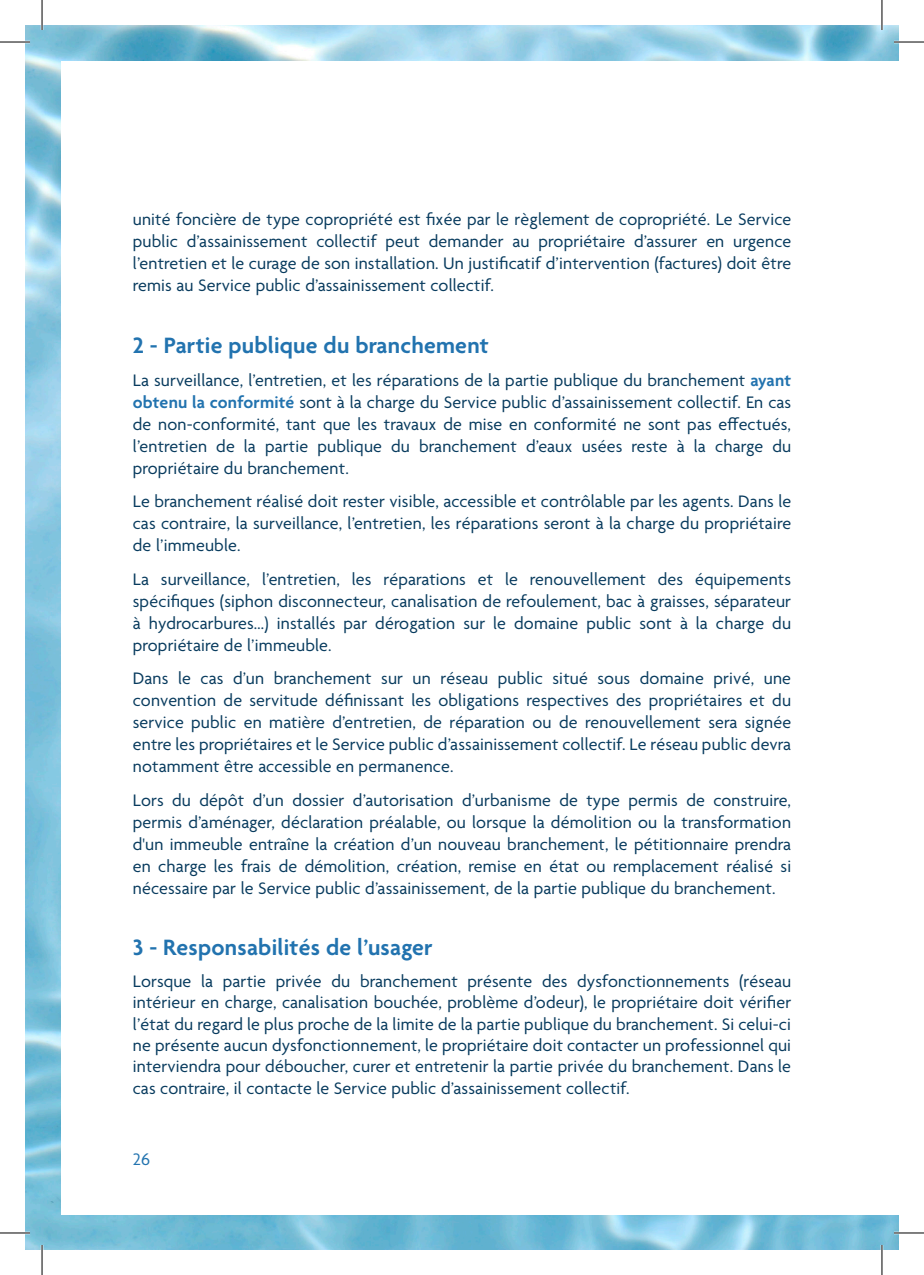
<style>
.page{position:relative;width:924px;height:1275px;background:#fff}
.page>*{position:absolute;margin:0;border:0;box-sizing:border-box;transform-origin:0 0}
.t1{font:600 24px "Agenda";letter-spacing:.01em;color:#2273af}
.t2{font:18px/22px "Agenda";letter-spacing:.01em;color:#083b5e;text-align:justify}
.t3{font:18px "Agenda";color:#2273af}
.s1{font-weight:600;color:#2273af}
</style>
<div class="page">
<img style="left:25px;top:25px;width:873px;height:1225px">
<div style="left:62px;top:61px;width:836px;height:1153px;background:#fff"></div>
<hr style="left:0;top:41px;width:30px;height:2px;background:#fff">
<hr style="left:893px;top:41px;width:30px;height:2px;background:#fff">
<hr style="left:0;top:1231px;width:30px;height:3px;background:#fff">
<hr style="left:893px;top:1231px;width:30px;height:3px;background:#fff">
<hr style="left:41px;top:0;width:2px;height:30px;background:#fff">
<hr style="left:41px;top:1245px;width:2px;height:30px;background:#fff">
<hr style="left:880px;top:0;width:2px;height:30px;background:#fff">
<hr style="left:880px;top:1245px;width:2px;height:30px;background:#fff">
<hr style="left:0;top:42px;width:30px;height:1px;background:#000">
<hr style="left:893px;top:42px;width:30px;height:1px;background:#000">
<hr style="left:0;top:1232px;width:30px;height:1px;background:#000">
<hr style="left:893px;top:1232px;width:30px;height:1px;background:#000">
<hr style="left:42px;top:0;width:1px;height:30px;background:#000">
<hr style="left:42px;top:1245px;width:1px;height:30px;background:#000">
<hr style="left:881px;top:0;width:1px;height:30px;background:#000">
<hr style="left:881px;top:1245px;width:1px;height:30px;background:#000">
<p class="t2" style="left:133px;top:209px;width:659px">unité foncière de type copropriété est fixée par le règlement de copropriété. Le Service public d’assainissement collectif peut demander au propriétaire d’assurer en urgence l’entretien et le curage de son installation. Un justificatif d’intervention (factures) doit être remis au Service public d’assainissement collectif.</p>
<h1 class="t1" style="left:133px;top:332px;width:357px">2 - Partie publique du branchement</h1>
<p class="t2" style="left:133px;top:370px;width:659px">La surveillance, l’entretien, et les réparations de la partie publique du branchement <span class="s1">ayant obtenu la conformité</span> sont à la charge du Service public d’assainissement collectif. En cas de non-conformité, tant que les travaux de mise en conformité ne sont pas effectués, l’entretien de la partie publique du branchement d’eaux usées reste à la charge du propriétaire du branchement.</p>
<p class="t2" style="left:133px;top:492px;width:659px">Le branchement réalisé doit rester visible, accessible et contrôlable par les agents. Dans le cas contraire, la surveillance, l’entretien, les réparations seront à la charge du propriétaire de l’immeuble.</p>
<p class="t2" style="left:133px;top:569px;width:659px">La surveillance, l’entretien, les réparations et le renouvellement des équipements spécifiques (siphon disconnecteur, canalisation de refoulement, bac à graisses, séparateur à hydrocarbures…) installés par dérogation sur le domaine public sont à la charge du propriétaire de l’immeuble.</p>
<p class="t2" style="left:133px;top:668px;width:659px">Dans le cas d’un branchement sur un réseau public situé sous domaine privé, une convention de servitude définissant les obligations respectives des propriétaires et du service public en matière d’entretien, de réparation ou de renouvellement sera signée entre les propriétaires et le Service public d’assainissement collectif. Le réseau public devra notamment être accessible en permanence.</p>
<p class="t2" style="left:133px;top:790px;width:659px">Lors du dépôt d’un dossier d’autorisation d’urbanisme de type permis de construire, permis d’aménager, déclaration préalable, ou lorsque la démolition ou la transformation d'un immeuble entraîne la création d’un nouveau branchement, le pétitionnaire prendra en charge les frais de démolition, création, remise en état ou remplacement réalisé si nécessaire par le Service public d’assainissement, de la partie publique du branchement.</p>
<h1 class="t1" style="left:133px;top:934px;width:301px">3 - Responsabilités de l’usager</h1>
<p class="t2" style="left:133px;top:971px;width:659px;line-height:21.4px">Lorsque la partie privée du branchement présente des dysfonctionnements (réseau intérieur en charge, canalisation bouchée, problème d’odeur), le propriétaire doit vérifier l’état du regard le plus proche de la limite de la partie publique du branchement. Si celui-ci ne présente aucun dysfonctionnement, le propriétaire doit contacter un professionnel qui interviendra pour déboucher, curer et entretenir la partie privée du branchement. Dans le cas contraire, il contacte le Service public d’assainissement collectif.</p>
<p class="t3" style="left:133px;top:1149px;width:19px">26</p>
</div>
